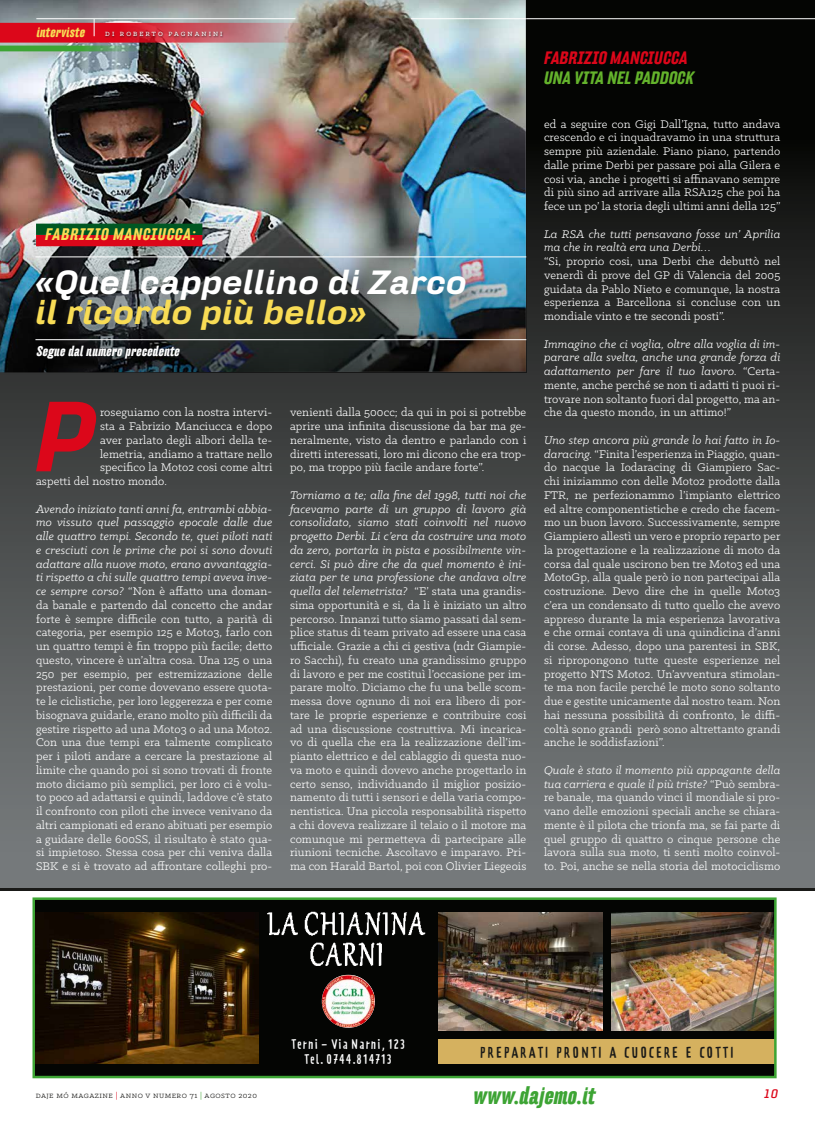
<style>
.page{position:relative;width:815px;height:1134px;background:#fff}
.page>*{position:absolute;margin:0;border:0;box-sizing:border-box;transform-origin:0 0}
.t1{font:italic 900 96.25px "Hydra Text";color:#dc071a}
.t2{font:italic 900 32.5px "Hydra Text";letter-spacing:-.03em;color:#fff}
.t3{font:italic 900 32.5px "Hydra Text";letter-spacing:-.03em;color:#f8dc55}
.t4{font:italic 700 23.75px "Hydra";color:#3da434}
.t5{font:italic 700 17.5px "Hydra";letter-spacing:-.005em;color:#dc071a}
.t6{font:italic 700 17.5px "Hydra";letter-spacing:-.005em;color:#64b32c}
.t7{font:italic 700 16.25px "Hydra";letter-spacing:.04em;color:#f8dc55}
.t8{font:15.25px "Prater Block One Fill";letter-spacing:.01em;color:#1a1a18}
.t9{font:italic 700 13.75px "Hydra";letter-spacing:.01em;color:#fff}
.t10{font:italic 700 13.75px "Hydra";letter-spacing:.005em;color:#f8dc55}
.t11{font:13.38px/15.2px "Prater Block One Fill";letter-spacing:-.015em;color:#fff;text-align:center}
.t12{font:12.5px/13.8px "Klinic Slab";letter-spacing:.01em;color:#fff;text-align:justify}
.t13{font:italic 12.5px/13.8px "Klinic Slab";letter-spacing:.01em;color:#fff}
.t14{font:italic 700 12.5px "Hydra Text";color:#dc071a}
.t15{font:8.75px "Klinic Slab";letter-spacing:.05em;color:#1a1a18}
.t16{font:500 6.88px "Klinic Slab";letter-spacing:.3em;color:#fff}
.s1{font-style:italic}
.s2{color:#dc071a}
.s3{color:#3da434}
</style>
<div class="page">
<div style="left:0;top:0;width:815px;height:889px;background:linear-gradient(to bottom,#000,#7d8283)"></div>
<hr style="left:0;top:888px;width:815px;height:3px;background:#1a1a18">
<div style="left:34px;top:899px;width:741px;height:178px;background:#040503"></div>
<img style="left:438px;top:912px;width:164px;height:118px">
<img style="left:612px;top:912px;width:162px;height:118px">
<img style="left:36px;top:912px;width:223px;height:152px">
<img style="left:322px;top:975px;width:52px;height:52px">
<img style="left:267px;top:911px;width:159px;height:25px">
<img style="left:310px;top:942px;width:72px;height:24px">
<div style="left:438px;top:1039px;width:337px;height:24px;background:#d5b15f"></div>
<div style="left:33px;top:897px;width:744px;height:181px;border:2px solid #3da434"></div>
<img style="left:0;top:0;width:526px;height:181px">
<hr style="left:526px;top:18px;width:289px;height:1px;background:#fff">
<hr style="left:36px;top:18px;width:259px;height:1px;background:#fff">
<hr style="left:411px;top:18px;width:115px;height:1px;background:#fff">
<img style="left:0;top:19px;width:312px;height:32px">
<div style="left:104px;top:32px;width:120px;height:7px;background:#1a1a18;opacity:.75"></div>
<img style="left:0;top:181px;width:526px;height:191px">
<div style="left:28px;top:260px;width:461px;height:92px;background:#1a1a18;opacity:.6"></div>
<hr style="left:35px;top:256px;width:491px;height:1px;background:#fff">
<hr style="left:35px;top:339px;width:491px;height:1px;background:#fff">
<div style="left:36px;top:235px;width:166px;height:11px;background:#dc071a"></div>
<div style="left:36px;top:224px;width:166px;height:11px;background:#005722"></div>
<p class="t10" style="left:36px;top:24px;width:50px">interviste</p>
<p class="t16" style="left:105px;top:30px;width:119px">DI ROBERTO PAGNANINI</p>
<h3 class="t7" style="left:45px;top:224px;width:152px">FABRIZIO MANCIUCCA:</h3>
<h2 class="t2" style="left:35px;top:261px;width:434px">«Quel cappellino di Zarco</h2>
<h2 class="t3" style="left:35px;top:291px;width:333px">il ricordo più bello»</h2>
<p class="t9" style="left:36px;top:343px;width:145px">Segue dal numero precedente</p>
<h1 class="t1" style="left:32px;top:374px;width:67px">P</h1>
<p class="t12" style="left:100px;top:405px;width:174px">roseguiamo con la nostra intervi-</p>
<p class="t12" style="left:100px;top:419px;width:174px">sta a Fabrizio Manciucca e dopo</p>
<p class="t12" style="left:100px;top:433px;width:174px">aver parlato degli albori della te-</p>
<p class="t12" style="left:100px;top:446px;width:174px">lemetria, andiamo a trattare nello</p>
<p class="t12" style="left:100px;top:460px;width:174px">specifico la Moto2 cosi come altri</p>
<p class="t12" style="left:36px;top:474px;width:133px">aspetti del nostro mondo.</p>
<p class="t12" style="left:36px;top:501px;width:238px"><span class="s1">Avendo iniziato tanti anni fa, entrambi abbia&shy;mo vissuto quel passaggio epocale dalle due alle quattro tempi. Secondo te, quei piloti nati e cresciuti con le prime che poi si sono dovuti adattare alla nuove moto, erano avvantaggia&shy;ti rispetto a chi sulle quattro tempi aveva inve&shy;ce sempre corso?</span> “Non è affatto una doman&shy;da banale e partendo dal concetto che andar forte è sempre difficile con tutto, a parità di categoria, per esempio 125 e Moto3, farlo con un quattro tempi è fin troppo più facile; detto questo, vincere è un’altra cosa. Una 125 o una 250 per esempio, per estremizzazione delle prestazioni, per come dovevano essere quota&shy;te le ciclistiche, per loro leggerezza e per come bisognava guidarle, erano molto più difficili da gestire rispetto ad una Moto3 o ad una Moto2.<br>Con una due tempi era talmente complicato per i piloti andare a cercare la prestazione al limite che quando poi si sono trovati di fronte moto diciamo più semplici, per loro ci è volu&shy;to poco ad adattarsi e quindi, laddove c’è stato il confronto con piloti che invece venivano da altri campionati ed erano abituati per esempio a guidare delle 600SS, il risultato è stato qua&shy;si impietoso. Stessa cosa per chi veniva dalla SBK e si è trovato ad affrontare colleghi pro-</p>
<p class="t12" style="left:290px;top:405px;width:238px">venienti dalla 500cc; da qui in poi si potrebbe aprire una infinita discussione da bar ma ge&shy;neralmente, visto da dentro e parlando con i diretti interessati, loro mi dicono che era trop&shy;po, ma troppo più facile andare forte”.</p>
<p class="t12" style="left:290px;top:488px;width:238px"><span class="s1">Torniamo a te; alla fine del 1998, tutti noi che facevamo parte di un gruppo di lavoro già consolidato, siamo stati coinvolti nel nuovo progetto Derbi. Li c’era da costruire una moto da zero, portarla in pista e possibilmente vin&shy;cerci. Si può dire che da quel momento è ini&shy;ziata per te una professione che andava oltre quella del telemetrista?</span> “E’ stata una grandis&shy;sima opportunità e si, da li è iniziato un altro percorso. Innanzi tutto siamo passati dal sem&shy;plice status di team privato ad essere una casa ufficiale. Grazie a chi ci gestiva (ndr Giampie&shy;ro Sacchi), fu creato una grandissimo gruppo di lavoro e per me costituì l’occasione per im&shy;parare molto. Diciamo che fu una belle scom&shy;messa dove ognuno di noi era libero di por&shy;tare le proprie esperienze e contribuire cosi ad una discussione costruttiva. Mi incarica&shy;vo di quella che era la realizzazione dell’im&shy;pianto elettrico e del cablaggio di questa nuo&shy;va moto e quindi dovevo anche progettarlo in certo senso, individuando il miglior posizio&shy;namento di tutti i sensori e della varia compo&shy;nentistica. Una piccola responsabilità rispetto a chi doveva realizzare il telaio o il motore ma comunque mi permetteva di partecipare alle riunioni tecniche. Ascoltavo e imparavo. Pri&shy;ma con Harald Bartol, poi con Olivier Liegeois</p>
<h3 class="t5" style="left:544px;top:47px;width:145px">FABRIZIO MANCIUCCA</h3>
<h3 class="t6" style="left:544px;top:67px;width:151px">UNA VITA NEL PADDOCK</h3>
<p class="t12" style="left:544px;top:116px;width:238px">ed a seguire con Gigi Dall’Igna, tutto andava crescendo e ci inquadravamo in una struttura sempre più aziendale. Piano piano, partendo dalle prime Derbi per passare poi alla Gilera e cosi via, anche i progetti si affinavano sempre di più sino ad arrivare alla RSA125 che poi ha fece un po’ la storia degli ultimi anni della 125”</p>
<p class="t13" style="left:544px;top:226px;width:238px">La RSA che tutti pensavano fosse un’ Aprilia ma che in realtà era una Derbi…</p>
<p class="t12" style="left:544px;top:254px;width:238px">“Si, proprio cosi, una Derbi che debuttò nel venerdì di prove del GP di Valencia del 2005 guidata da Pablo Nieto e comunque, la nostra esperienza a Barcellona si concluse con un mondiale vinto e tre secondi posti”.</p>
<p class="t12" style="left:544px;top:336px;width:238px"><span class="s1">Immagino che ci voglia, oltre alla voglia di im&shy;parare alla svelta, anche una grande forza di adattamento per fare il tuo lavoro.</span> “Certa&shy;mente, anche perché se non ti adatti ti puoi ri&shy;trovare non soltanto fuori dal progetto, ma an&shy;che da questo mondo, in un attimo!”</p>
<p class="t12" style="left:544px;top:433px;width:238px"><span class="s1">Uno step ancora più grande lo hai fatto in Io&shy;daracing.</span> “Finita l’esperienza in Piaggio, quan&shy;do nacque la Iodaracing di Giampiero Sac&shy;chi iniziammo con delle Moto2 prodotte dalla FTR, ne perfezionammo l’impianto elettrico ed altre componentistiche e credo che facem&shy;mo un buon lavoro. Successivamente, sempre Giampiero allestì un vero e proprio reparto per la progettazione e la realizzazione di moto da corsa dal quale uscirono ben tre Moto3 ed una MotoGp, alla quale però io non partecipai alla costruzione. Devo dire che in quelle Moto3 c’era un condensato di tutto quello che avevo appreso durante la mia esperienza lavorativa e che ormai contava di una quindicina d’anni di corse. Adesso, dopo una parentesi in SBK, si ripropongono tutte queste esperienze nel progetto NTS Moto2. Un’avventura stimolan&shy;te ma non facile perché le moto sono soltanto due e gestite unicamente dal nostro team. Non hai nessuna possibilità di confronto, le diffi&shy;coltà sono grandi però sono altrettanto grandi anche le soddisfazioni”.</p>
<p class="t12" style="left:544px;top:763px;width:238px"><span class="s1">Quale è stato il momento più appagante della tua carriera e quale il più triste?</span> “Può sembra&shy;re banale, ma quando vinci il mondiale si pro&shy;vano delle emozioni speciali anche se chiara&shy;mente è il pilota che trionfa ma, se fai parte di quel gruppo di quattro o cinque persone che lavora sulla sua moto, ti senti molto coinvol&shy;to. Poi, anche se nella storia del motociclismo</p>
<p class="t11" style="left:291px;top:1036px;width:116px">Terni – Via Narni, 123<br>Tel. 0744.814713</p>
<p class="t8" style="left:480px;top:1043px;width:257px">PREPARATI PRONTI A CUOCERE E COTTI</p>
<p class="t15" style="left:36px;top:1090px;width:223px">daje mó magazine <span class="s2">|</span> anno v numero 71 <span class="s3">|</span> agosto 2020</p>
<h3 class="t4" style="left:473px;top:1080px;width:124px">www.dajemo.it</h3>
<p class="t14" style="left:764px;top:1086px;width:16px">10</p>
</div>
